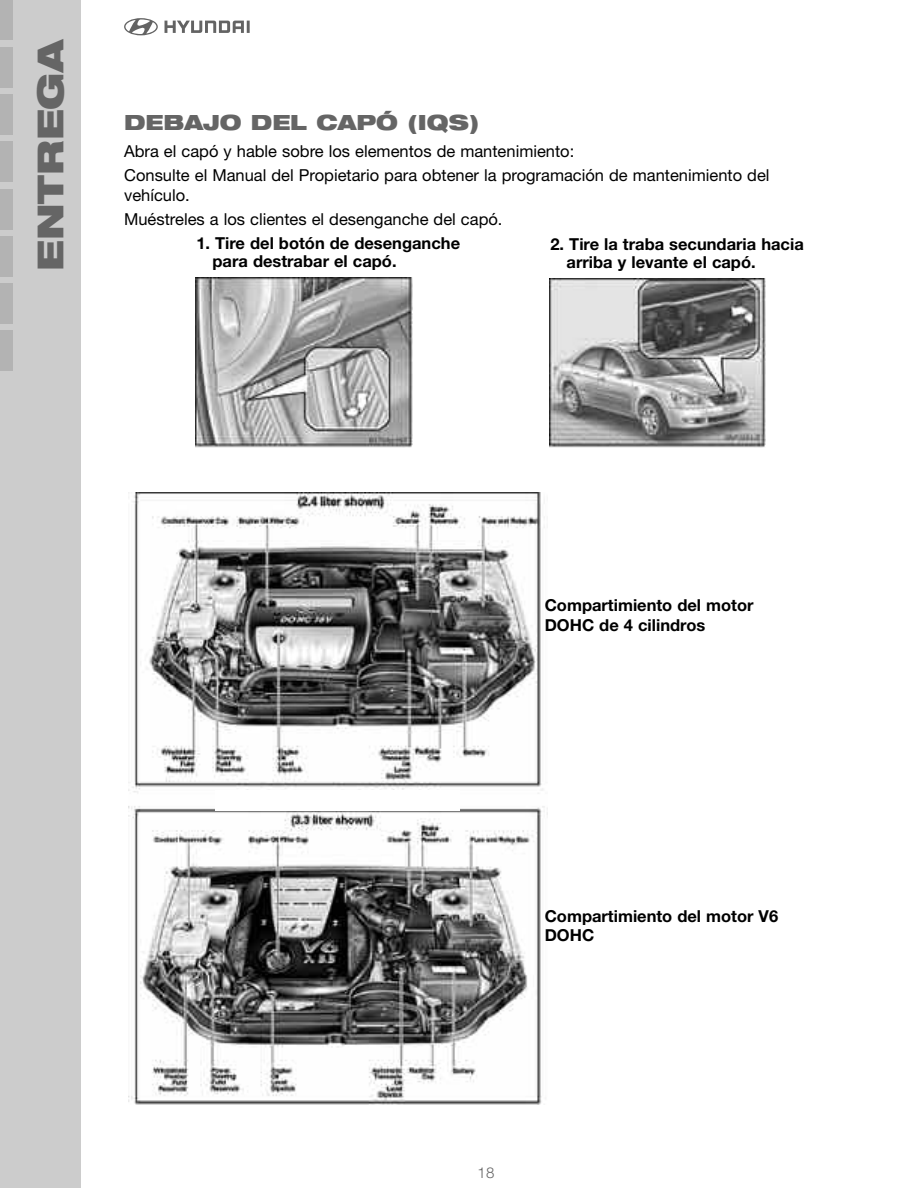
<style>
.page{position:relative;width:918px;height:1188px;background:#fff}
.page>*{position:absolute;margin:0;border:0;box-sizing:border-box;transform-origin:0 0}
.t1{font:900 expanded 36px "Helvetica Neue LT";color:#656565}
.t2{font:900 expanded 21px "Helvetica Neue LT";color:#656565}
.t3{font:16.5px/24.2px "Helvetica Neue";color:#000}
.t4{font:700 16.5px/18px "Helvetica Neue";color:#000}
.t5{font:300 15px "Helvetica Neue LT";color:#656565}
</style>
<div class="page">
<div style="left:0;top:0;width:81px;height:1188px;background:#ccc"></div>
<svg style="left:124px;top:18px;width:126px;height:17px"></svg>
<div style="left:0;top:47px;width:14px;height:41px;background:#b3b3b3"></div>
<div style="left:0;top:0;width:14px;height:40px;background:#b3b3b3"></div>
<div style="left:0;top:94px;width:14px;height:41px;background:#b3b3b3"></div>
<div style="left:0;top:142px;width:14px;height:40px;background:#b3b3b3"></div>
<div style="left:0;top:189px;width:14px;height:41px;background:#b3b3b3"></div>
<div style="left:0;top:236px;width:14px;height:41px;background:#b3b3b3"></div>
<div style="left:0;top:284px;width:14px;height:40px;background:#b3b3b3"></div>
<div style="left:0;top:331px;width:14px;height:40px;background:#b3b3b3"></div>
<img style="left:196px;top:278px;width:216px;height:170px">
<img style="left:549px;top:279px;width:217px;height:169px">
<img style="left:129px;top:493px;width:416px;height:612px">
<div style="left:215px;top:791px;width:245px;height:20px;background:#fff"></div>
<h1 class="t1" style="left:27px;top:271px;width:234px;rotate:-90deg">ENTREGA</h1>
<p class="t2" style="left:124px;top:109px;width:357px">DEBAJO DEL CAPÓ (IQS)</p>
<p class="t3" style="left:124px;top:141px;width:647px">Abra el capó y hable sobre los elementos de mantenimiento:<br>Consulte el Manual del Propietario para obtener la programación de mantenimiento del</p>
<p class="t3" style="left:124px;top:185px;width:380px">vehículo.<br>Muéstreles a los clientes el desenganche del capó.</p>
<p class="t4" style="left:213px;top:236px;width:249px;text-indent:-16px">1. Tire del botón de desenganche para destrabar el capó.</p>
<p class="t4" style="left:567px;top:236px;width:239px;text-indent:-16px">2. Tire la traba secundaria hacia arriba y levante el capó.</p>
<p class="t4" style="left:545px;top:596px;width:210px;line-height:19.8px">Compartimiento del motor<br>DOHC de 4 cilindros</p>
<p class="t4" style="left:545px;top:907px;width:235px;line-height:19.8px">Compartimiento del motor V6<br>DOHC</p>
<p class="t5" style="left:478px;top:1164px;width:18px">18</p>
</div>
